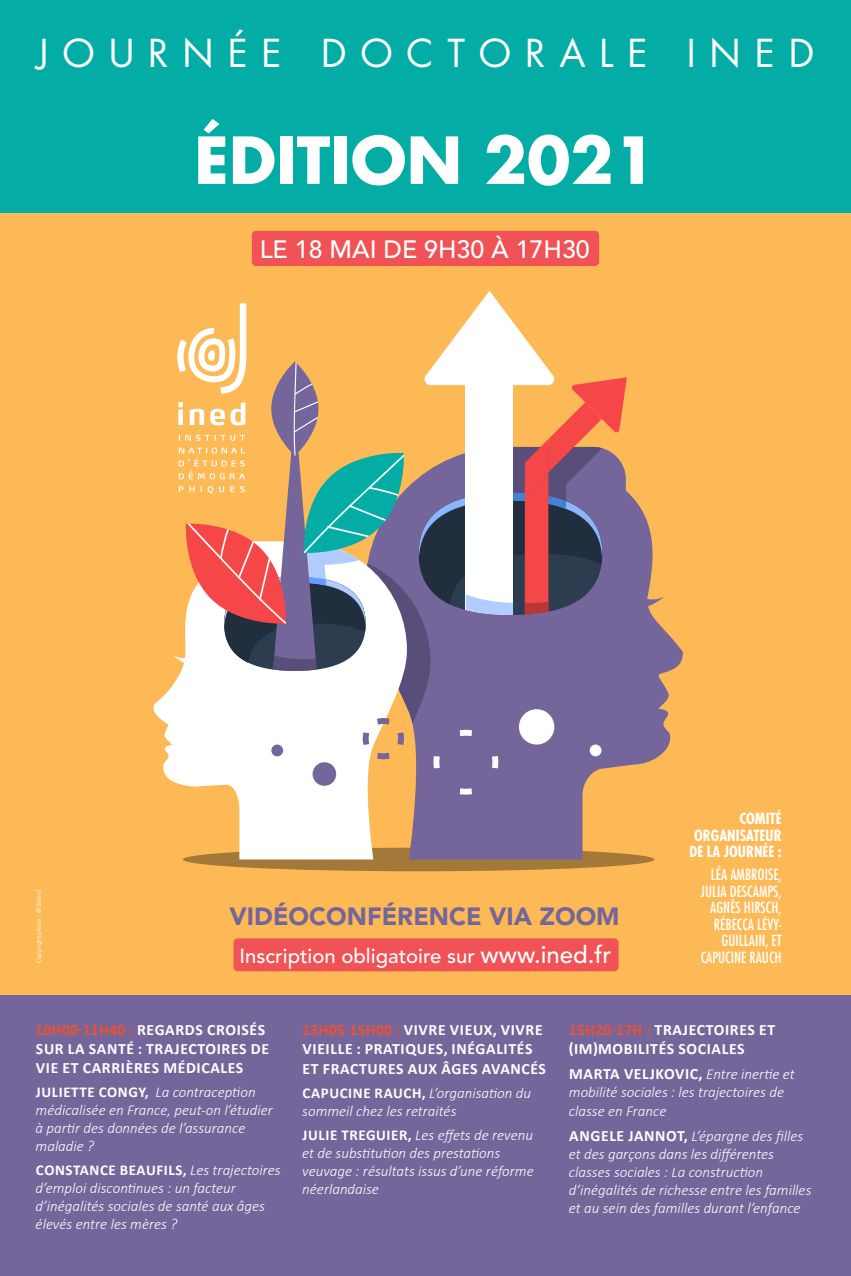
<style>
.page{position:relative;width:851px;height:1276px;background:#fff}
.page>*{position:absolute;margin:0;border:0;box-sizing:border-box;transform-origin:0 0}
.t1{font:700 63px "Futura Std";color:#fff}
.t2{font:37.5px "Futura Std";letter-spacing:.37em;color:#fff}
.t3{font:500 24.9px "Avenir LT Std";color:#fff}
.t4{font:900 24.75px "Avenir LT Std";color:#74669b}
.t5{font:500 20.33px "Avenir LT Std";color:#fff}
.t6{font:700 15.75px/18.9px "Calibri";letter-spacing:.04em;color:#fff}
.t7{font:italic 300 15px/18px "Calibri";color:#fff}
.t8{font:condensed 15px/16.5px "Futura Std";color:#fff;text-align:right}
.t9{font:700 condensed 15px/16.5px "Futura Std";color:#fff;text-align:right}
.t10{font:6px "Avenir LT Std";color:#fff}
.s1{font-size:24px}
.s2{color:#f05030}
.s3{font-weight:700;font-style:normal}
.s4{font-weight:300;font-style:italic;font-size:15px}
.s5{font-weight:700;font-style:normal;font-size:15.75px}
</style>
<div class="page">
<div style="left:0;top:213px;width:850px;height:790px;background:#fcb955"></div>
<div style="left:0;top:995px;width:850px;height:281px;background:#74669b"></div>
<div style="left:0;top:0;width:850px;height:213px;background:#03ada5"></div>
<div style="left:252px;top:231px;width:347px;height:35px;background:#f05256;border-radius:4px"></div>
<div style="left:233px;top:938px;width:385px;height:33px;background:#f05256;border-radius:4px"></div>
<svg style="left:183px;top:847px;width:471px;height:24px;background:#a3793c"></svg>
<svg style="left:407px;top:490px;width:275px;height:369px;fill:#74669b"></svg>
<svg style="left:153px;top:698px;width:254px;height:161px"></svg>
<svg style="left:639px;top:593px;width:30px;height:15px"></svg>
<svg style="left:161px;top:291px;width:465px;height:506px"></svg>
<p class="t2" style="left:37px;top:29px;width:778px">JOURNÉE DOCTORALE INED</p>
<p class="t1" style="left:194px;top:118px;width:464px">ÉDITION 2021</p>
<p class="t3" style="left:260px;top:235px;width:331px">LE 18 MAI DE 9H30 À 17H30</p>
<p class="t10" style="left:35px;top:963px;width:75px;rotate:-90deg">Copyright photo : @ Smool</p>
<p class="t4" style="left:229px;top:901px;width:391px">VIDÉOCONFÉRENCE VIA ZOOM</p>
<p class="t5" style="left:239px;top:944px;width:373px">Inscription obligatoire sur <span class="s1">www.ined.fr</span></p>
<p class="t9" style="left:689px;top:810px;width:94px">COMITÉ<br>ORGANISATEUR<br>DE LA JOURNÉE :</p>
<p class="t8" style="left:700px;top:866px;width:82px">LÉA AMBROISE,<br>JULIA DESCAMPS,<br>AGNÈS HIRSCH,<br>RÉBECCA LÉVY-<br>GUILLAIN, ET<br>CAPUCINE RAUCH</p>
<p class="t6" style="left:36px;top:1020px;width:235px"><span class="s2">10H00-11H40 :</span> REGARDS CROISÉS<br>SUR LA SANTÉ : TRAJECTOIRES DE<br>VIE ET CARRIÈRES MÉDICALES</p>
<p class="t7" style="left:36px;top:1083px;width:239px"><span class="s3">JULIETTE CONGY,</span> La contraception médicalisée en France, peut-on l’étudier à partir des données de l’assurance maladie ?</p>
<p class="t7" style="left:36px;top:1161px;width:246px"><span class="s3">CONSTANCE BEAUFILS,</span> Les trajectoires d’emploi discontinues : un facteur d’inégalités sociales de santé aux âges élevés entre les mères ?</p>
<p class="t6" style="left:302px;top:1019px;width:245px;line-height:19.4px"><span class="s2">13H05-15H00 :</span> VIVRE VIEUX, VIVRE<br>VIEILLE : PRATIQUES, INÉGALITÉS<br>ET FRACTURES AUX ÂGES AVANCÉS</p>
<p class="t7" style="left:302px;top:1083px;width:230px"><span class="s3">CAPUCINE RAUCH,</span> L’organisation du sommeil chez les retraités</p>
<p class="t7" style="left:302px;top:1126px;width:233px"><span class="s3">JULIE TREGUIER,</span> Les effets de revenu et de substitution des prestations veuvage : résultats issus d’une réforme néerlandaise</p>
<p class="t6" style="left:569px;top:1020px;width:208px"><span class="s2">15H20-17H :</span> TRAJECTOIRES ET (IM)MOBILITÉS SOCIALES</p>
<p class="t6" style="left:569px;top:1064px;width:227px">MARTA VELJKOVIC, <span class="s4">Entre inertie et</span></p>
<p class="t7" style="left:569px;top:1082px;width:217px;line-height:18.9px">mobilité sociales : les trajectoires de classe en France</p>
<p class="t7" style="left:569px;top:1127px;width:244px"><span class="s5">ANGELE JANNOT,</span> L’épargne des filles et des garçons dans les différentes classes sociales : La construction d’inégalités de richesse entre les familles et au sein des familles durant l’enfance</p>
</div>
